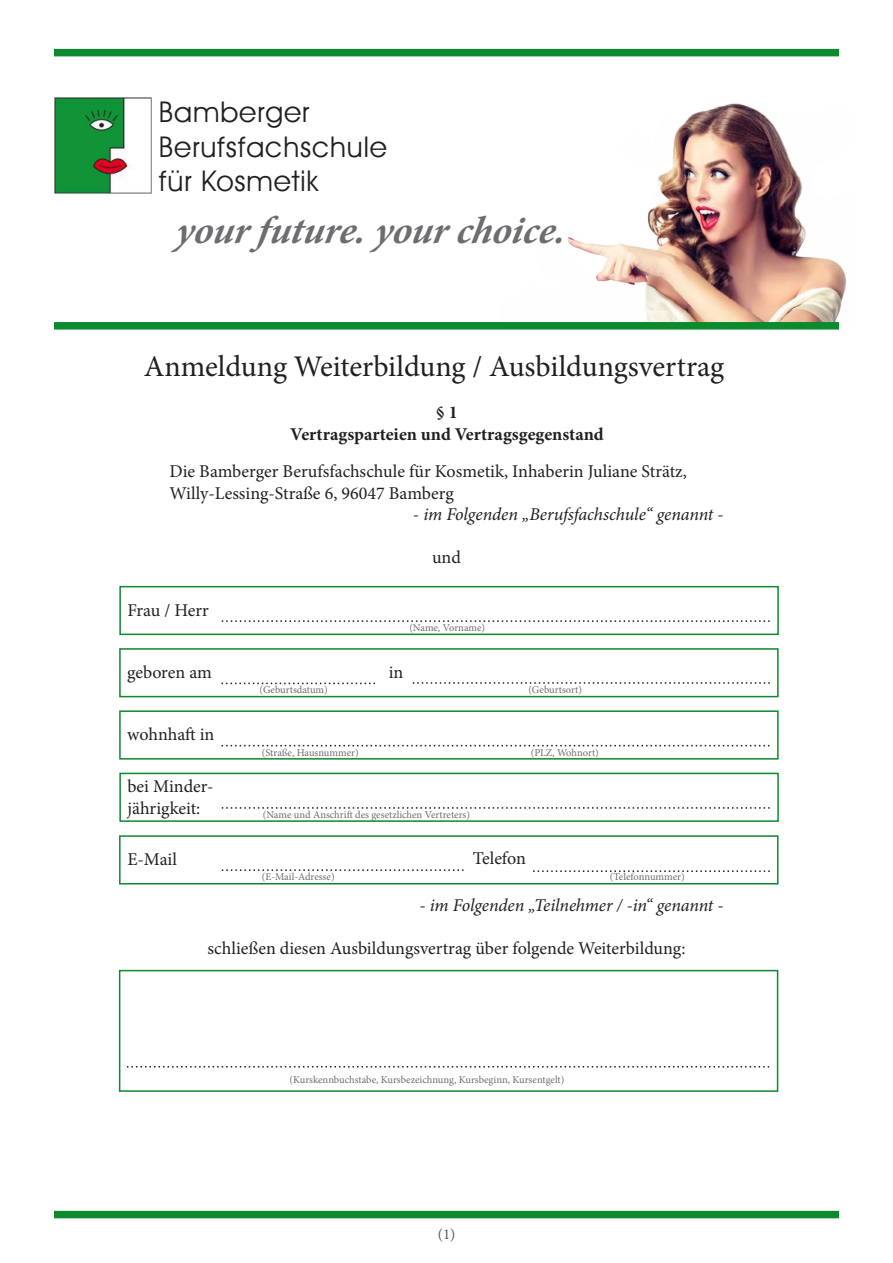
<style>
.page{position:relative;width:893px;height:1263px;background:#fff}
.page>*{position:absolute;margin:0;border:0;box-sizing:border-box;transform-origin:0 0}
.t1{font:italic 700 39px "Minion Pro";color:#6c6d70}
.t2{font:30px "Minion Pro";color:#231f20}
.t3{font:28.5px/34.2px "Avant Garde Bk BT Book";letter-spacing:.03em;color:#231f20}
.t4{font:18px/21.6px "Minion Pro";color:#231f20}
.t5{font:italic 18px "Minion Pro";letter-spacing:-.005em;color:#231f20}
.t6{font:700 18px/21.6px "Minion Pro";color:#231f20;text-align:center}
.t7{font:15px "Minion Pro";color:#57585a}
.t8{font:10.5px "Minion Pro";color:#6c6d70}
.s1{font-style:normal}
</style>
<div class="page">
<div style="left:119px;top:835px;width:659px;height:49px;border:2px solid #0c8a2d"></div>
<div style="left:54px;top:49px;width:785px;height:7px;background:#0c8a2d"></div>
<img style="left:54px;top:98px;width:97px;height:96px">
<img style="left:567px;top:103px;width:280px;height:219px">
<div style="left:54px;top:322px;width:785px;height:8px;background:#0c8a2d"></div>
<div style="left:119px;top:586px;width:660px;height:49px;border:2px solid #0c8a2d"></div>
<svg style="left:222px;top:620px;width:548px;height:2px"></svg>
<div style="left:119px;top:970px;width:659px;height:122px;border:2px solid #0c8a2d"></div>
<svg style="left:127px;top:1066px;width:642px;height:1px"></svg>
<svg style="left:533px;top:870px;width:237px;height:2px"></svg>
<div style="left:54px;top:1211px;width:785px;height:7px;background:#0c8a2d"></div>
<div style="left:119px;top:648px;width:660px;height:49px;border:2px solid #0c8a2d"></div>
<svg style="left:222px;top:683px;width:153px;height:1px"></svg>
<svg style="left:413px;top:682px;width:357px;height:2px"></svg>
<div style="left:119px;top:710px;width:660px;height:50px;border:2px solid #0c8a2d"></div>
<svg style="left:222px;top:745px;width:548px;height:1px"></svg>
<div style="left:119px;top:773px;width:660px;height:49px;border:2px solid #0c8a2d"></div>
<svg style="left:222px;top:807px;width:548px;height:2px"></svg>
<svg style="left:222px;top:869px;width:241px;height:2px"></svg>
<h3 class="t3" style="left:159px;top:95px;width:230px">Bamberger<br>Berufsfachschule für Kosmetik</h3>
<h1 class="t1" style="left:174px;top:203px;width:401px">yourfuture.yourchoice.</h1>
<h2 class="t2" style="left:144px;top:347px;width:582px">Anmeldung Weiterbildung / Ausbildungsvertrag</h2>
<p class="t6" style="left:290px;top:401px;width:315px">§ 1<br>Vertragsparteien und Vertragsgegenstand</p>
<p class="t4" style="left:169px;top:460px;width:519px">Die Bamberger Berufsfachschule für Kosmetik, Inhaberin Juliane Strätz,<br>Willy-Lessing-Straße 6, 96047 Bamberg</p>
<p class="t5" style="left:413px;top:502px;width:312px"><span class="s1">-</span> im Folgenden „Berufsfachschule“ genannt -</p>
<p class="t4" style="left:432px;top:547px;width:30px">und</p>
<p class="t4" style="left:127px;top:599px;width:83px">Frau / Herr</p>
<p class="t4" style="left:127px;top:661px;width:86px">geboren am</p>
<p class="t4" style="left:127px;top:724px;width:89px">wohnhaft in</p>
<p class="t4" style="left:127px;top:776px;width:88px">bei Minder&shy;jährigkeit:</p>
<p class="t4" style="left:127px;top:848px;width:51px">E-Mail</p>
<p class="t8" style="left:409px;top:621px;width:77px">(Name, Vorname)</p>
<p class="t8" style="left:259px;top:683px;width:70px">(Geburtsdatum)</p>
<p class="t4" style="left:389px;top:661px;width:16px">in</p>
<p class="t8" style="left:528px;top:683px;width:55px">(Geburtsort)</p>
<p class="t8" style="left:262px;top:745px;width:98px">(Straße, Hausnummer)</p>
<p class="t8" style="left:531px;top:745px;width:70px">(PLZ, Wohnort)</p>
<p class="t8" style="left:263px;top:807px;width:209px">(Name und Anschrift des gesetzlichen Vertreters)</p>
<p class="t4" style="left:473px;top:848px;width:55px">Telefon</p>
<p class="t8" style="left:262px;top:870px;width:74px">(E-Mail-Adresse)</p>
<p class="t8" style="left:610px;top:870px;width:76px">(Telefonnummer)</p>
<p class="t5" style="left:419px;top:893px;width:306px"><span class="s1">-</span> im Folgenden „Teilnehmer / -in“ genannt -</p>
<p class="t4" style="left:208px;top:937px;width:479px">schließen diesen Ausbildungsvertrag über folgende Weiterbildung:</p>
<p class="t8" style="left:290px;top:1072px;width:276px">(Kurskennbuchstabe, Kursbezeichnung, Kursbeginn, Kursentgelt)</p>
<p class="t7" style="left:438px;top:1224px;width:19px">(1)</p>
</div>
